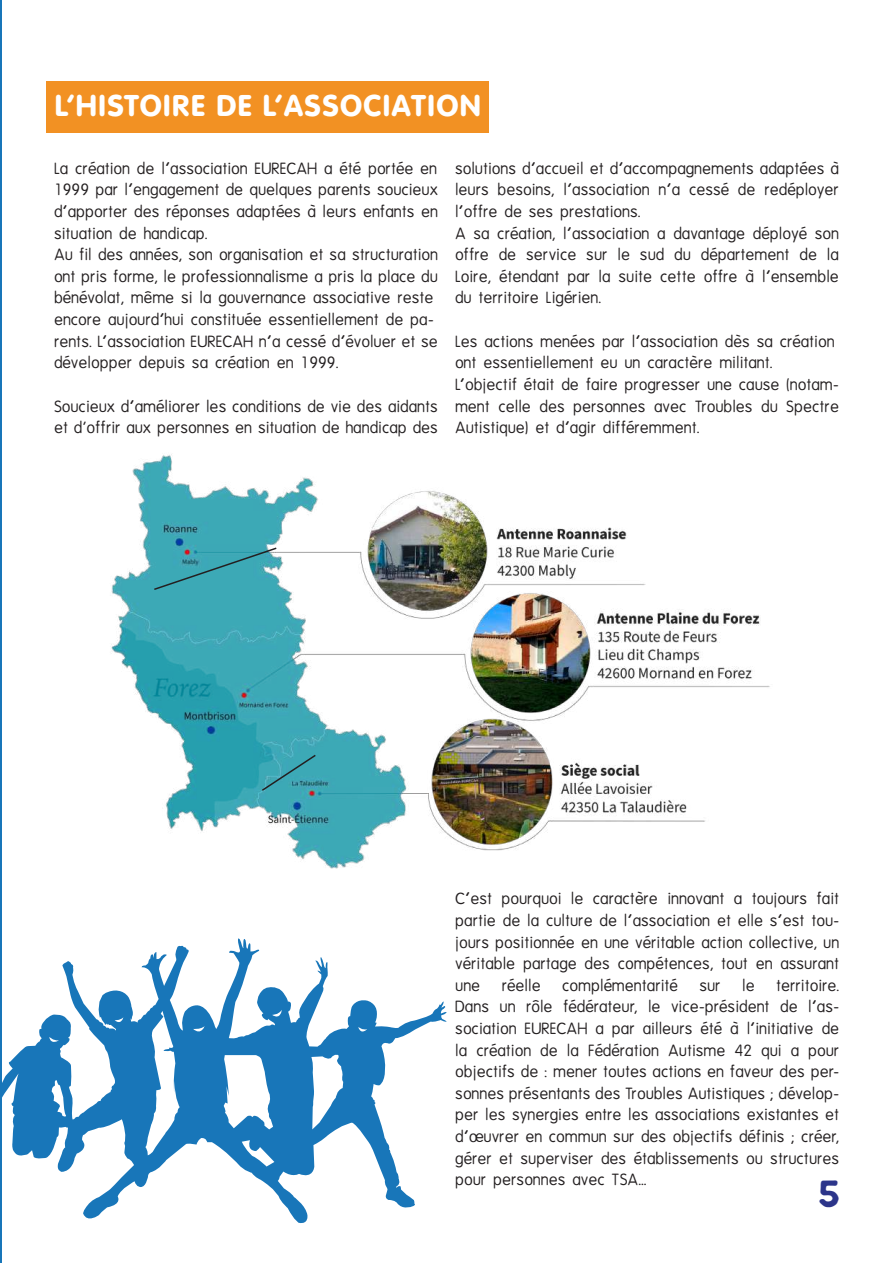
<style>
.page{position:relative;width:893px;height:1263px;background:#fff}
.page>*{position:absolute;margin:0;border:0;box-sizing:border-box;transform-origin:0 0}
.t1{font:45px "Klasik";color:#2c358a}
.t2{font:700 31.5px "QT Vaga Round";color:#fff}
.t3{font:18px/21.6px "QT Vaga Round";color:#231f20}
</style>
<div class="page">
<img style="left:111px;top:454px;width:659px;height:415px">
<div style="left:47px;top:82px;width:442px;height:51px;background:#f29123"></div>
<svg style="left:1px;top:938px;width:445px;height:285px"></svg>
<svg style="left:152px;top:546px;width:126px;height:45px;background:#41a4b1"></svg>
<svg style="left:260px;top:753px;width:57px;height:39px;background:#3ba0ad"></svg>
<hr style="left:0;top:0;width:1px;height:1263px;background:#1876b9">
<h2 class="t2" style="left:54px;top:88px;width:429px">L’HISTOIRE DE L’ASSOCIATION</h2>
<h2 class="t2" style="left:69px;top:90px;width:349px">ES VALEURS DEFENDUES</h2>
<p class="t3" style="left:54px;top:157px;width:385px">La création de l’association EURECAH a été portée en 1999 par l’engagement de quelques parents soucieux d’apporter des réponses adaptées à leurs enfants en situation de handicap.<br>Au fil des années, son organisation et sa structuration ont pris forme, le professionnalisme a pris la place du bénévolat, même si la gouvernance associative reste encore aujourd’hui constituée essentiellement de pa&shy;rents. L’association EURECAH n’a cessé d’évoluer et se développer depuis sa création en 1999.</p>
<p class="t3" style="left:54px;top:395px;width:385px">Soucieux d’améliorer les conditions de vie des aidants et d'offrir aux personnes en situation de handicap des</p>
<p class="t3" style="left:455px;top:157px;width:385px">solutions d’accueil et d’accompagnements adaptées à leurs besoins, l’association n’a cessé de redéployer l’offre de ses prestations.<br>A sa création, l’association a davantage déployé son offre de service sur le sud du département de la Loire, étendant par la suite cette offre à l’ensemble du territoire Ligérien.</p>
<p class="t3" style="left:455px;top:330px;width:385px">Les actions menées par l’association dès sa création ont essentiellement eu un caractère militant.<br>L’objectif était de faire progresser une cause (notam&shy;ment celle des personnes avec Troubles du Spectre Autistique) et d’agir différemment.</p>
<p class="t3" style="left:455px;top:888px;width:385px;text-align:justify">C’est pourquoi le caractère innovant a toujours fait partie de la culture de l’association et elle s’est tou&shy;jours positionnée en une véritable action collective, un véritable partage des compétences, tout en assurant une réelle complémentarité sur le territoire.<br>Dans un rôle fédérateur, le vice-président de l’as&shy;sociation EURECAH a par ailleurs été à l’initiative de la création de la Fédération Autisme 42 qui a pour objectifs de : mener toutes actions en faveur des per&shy;sonnes présentants des Troubles Autistiques ; dévelop&shy;per les synergies entre les associations existantes et d’œuvrer en commun sur des objectifs définis ; créer, gérer et superviser des établissements ou structures pour personnes avec TSA...</p>
<h1 class="t1" style="left:817px;top:1175px;width:24px">5</h1>
</div>
